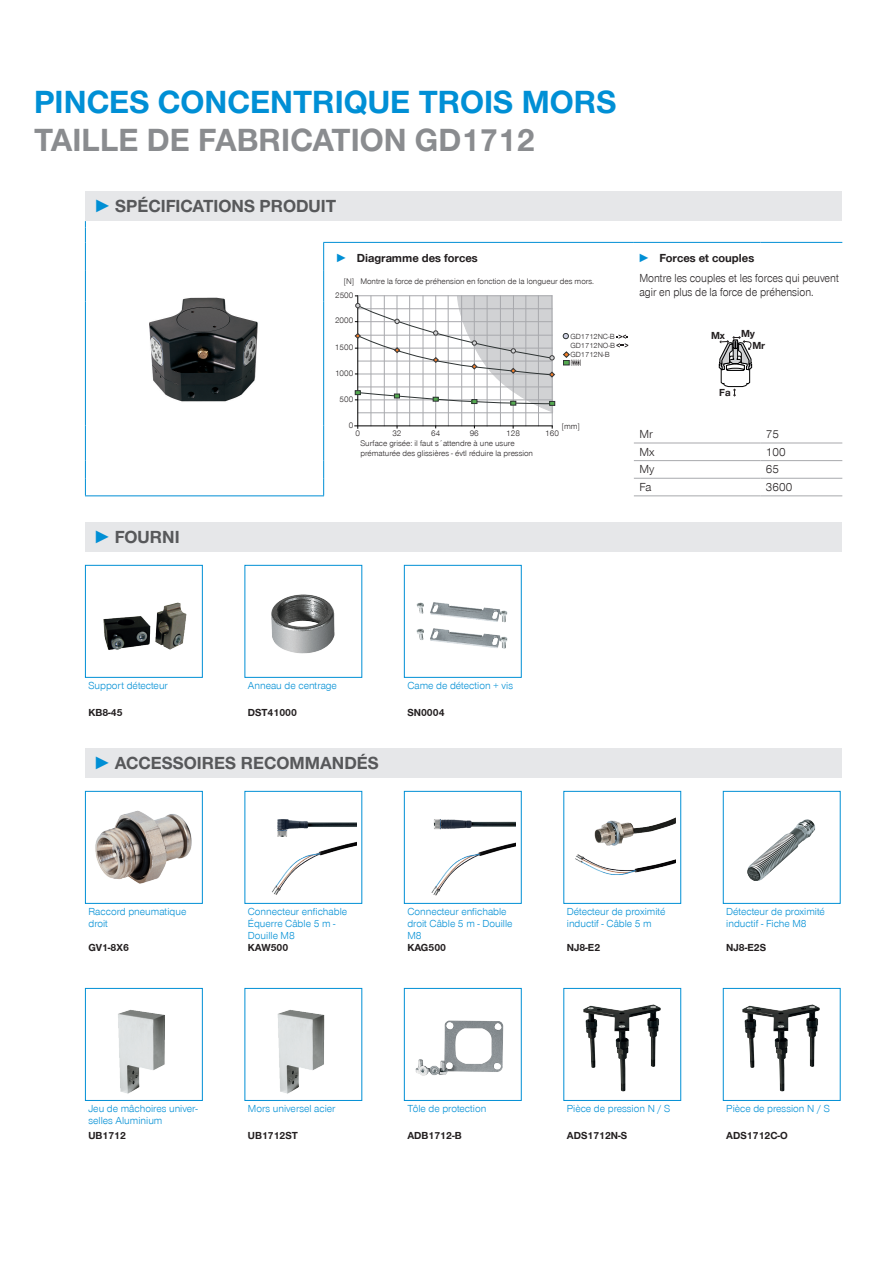
<style>
.page{position:relative;width:893px;height:1263px;background:#fff}
.page>*{position:absolute;margin:0;border:0;box-sizing:border-box;transform-origin:0 0}
.CB_AF_Headline_22_25{font:700 33px/37.5px "Zimmer Group Sans Global";color:#008fd5}
.t1{font:700 18px "Zimmer Group Sans Global";color:#57585a}
.CB_AF_Tabellentext_B{font:300 12px/13.5px "Zimmer Group Sans Global";color:#231f20;scale:.91 1}
.t2{font:700 12px "Zimmer Group Sans Global";color:#231f20}
.CB_AF_Tabellentext_B-2{font:300 12px "Zimmer Group Sans Global";color:#231f20}
.CB_AF_Text_7{font:300 10.5px/12px "Zimmer Group Sans Global";color:#008fd5}
.CB_AF_Text_7-2{font:700 10.5px "Zimmer Group Sans Global";color:#231f20}
.t3{font:700 10.5px/12.3px "Zimmer Group Sans";color:#231f20}
.t4{font:300 8.4px/10.1px "Zimmer Group Sans Global";color:#231f20}
.t5{font:300 8.4px "Zimmer Group Sans";color:#231f20}
.t6{font:300 7.65px/9px "Zimmer Group Sans";color:#231f20;text-align:justify}
.s1{color:#8a8c8f}
.s2{font-family:"Zimmer Group Sans";color:#008fd5}
.s3{color:#008fd5}
</style>
<div class="page">
<div style="left:85px;top:191px;width:757px;height:30px;background:#e6e7e9"></div>
<hr style="left:85px;top:495px;width:239px;height:1px;background:#008fd5">
<hr style="left:323px;top:242px;width:311px;height:1px;background:#008fd5">
<hr style="left:634px;top:242px;width:126px;height:1px;background:#008fd5">
<hr style="left:760px;top:242px;width:82px;height:1px;background:#008fd5">
<hr style="left:634px;top:443px;width:126px;height:1px;background:#a8a9ad">
<hr style="left:760px;top:443px;width:82px;height:1px;background:#a8a9ad">
<hr style="left:634px;top:460px;width:126px;height:1px;background:#a8a9ad">
<hr style="left:760px;top:460px;width:82px;height:1px;background:#a8a9ad">
<hr style="left:634px;top:478px;width:126px;height:1px;background:#a8a9ad">
<hr style="left:760px;top:478px;width:82px;height:1px;background:#a8a9ad">
<svg style="left:323px;top:243px;width:1px;height:27px"></svg>
<hr style="left:85px;top:270px;width:1px;height:32px;background:#008fd5">
<hr style="left:323px;top:270px;width:1px;height:32px;background:#008fd5">
<hr style="left:85px;top:302px;width:1px;height:123px;background:#008fd5">
<hr style="left:323px;top:302px;width:1px;height:123px;background:#008fd5">
<svg style="left:85px;top:425px;width:1px;height:70px"></svg>
<svg style="left:323px;top:425px;width:1px;height:70px"></svg>
<svg style="left:85px;top:221px;width:1px;height:49px"></svg>
<hr style="left:634px;top:495px;width:126px;height:1px;background:#a8a9ad">
<hr style="left:760px;top:495px;width:82px;height:1px;background:#a8a9ad">
<img style="left:149px;top:297px;width:109px;height:105px">
<hr style="left:552px;top:296px;width:1px;height:130px;background:#a8a9ad">
<hr style="left:358px;top:412px;width:194px;height:1px;background:#a8a9ad">
<hr style="left:371px;top:296px;width:1px;height:130px;background:#a8a9ad">
<hr style="left:384px;top:296px;width:1px;height:130px;background:#a8a9ad">
<hr style="left:397px;top:296px;width:1px;height:130px;background:#a8a9ad">
<hr style="left:423px;top:296px;width:1px;height:130px;background:#a8a9ad">
<hr style="left:435px;top:296px;width:1px;height:130px;background:#a8a9ad">
<hr style="left:448px;top:296px;width:1px;height:130px;background:#a8a9ad">
<hr style="left:474px;top:296px;width:1px;height:130px;background:#a8a9ad">
<hr style="left:487px;top:296px;width:1px;height:130px;background:#a8a9ad">
<hr style="left:500px;top:296px;width:1px;height:130px;background:#a8a9ad">
<hr style="left:526px;top:296px;width:1px;height:130px;background:#a8a9ad">
<hr style="left:538px;top:296px;width:1px;height:130px;background:#a8a9ad">
<hr style="left:409px;top:296px;width:1px;height:130px;background:#a8a9ad">
<hr style="left:461px;top:296px;width:1px;height:130px;background:#a8a9ad">
<hr style="left:513px;top:296px;width:1px;height:130px;background:#a8a9ad">
<hr style="left:355px;top:425px;width:197px;height:1px;background:#000">
<hr style="left:357px;top:296px;width:1px;height:132px;background:#000">
<svg style="left:354px;top:295px;width:202px;height:117px"></svg>
<svg style="left:563px;top:333px;width:6px;height:6px"></svg>
<svg style="left:563px;top:351px;width:18px;height:15px"></svg>
<svg style="left:616px;top:334px;width:12px;height:13px"></svg>
<svg style="left:718px;top:336px;width:34px;height:61px"></svg>
<div style="left:85px;top:522px;width:757px;height:29px;background:#e6e7e9"></div>
<svg style="left:85px;top:565px;width:118px;height:113px"></svg>
<svg style="left:244px;top:565px;width:119px;height:113px"></svg>
<svg style="left:404px;top:565px;width:118px;height:113px"></svg>
<div style="left:85px;top:748px;width:757px;height:29px;background:#e6e7e9"></div>
<svg style="left:85px;top:791px;width:118px;height:113px"></svg>
<svg style="left:244px;top:791px;width:119px;height:113px"></svg>
<svg style="left:404px;top:791px;width:118px;height:113px"></svg>
<svg style="left:563px;top:791px;width:118px;height:113px"></svg>
<svg style="left:722px;top:791px;width:119px;height:113px"></svg>
<svg style="left:85px;top:988px;width:118px;height:113px"></svg>
<svg style="left:244px;top:988px;width:119px;height:113px"></svg>
<svg style="left:404px;top:988px;width:118px;height:113px"></svg>
<svg style="left:563px;top:988px;width:118px;height:113px"></svg>
<svg style="left:722px;top:988px;width:119px;height:113px"></svg>
<p class="CB_AF_Headline_22_25" style="left:34px;top:83px;width:584px">PINCES CONCENTRIQUE TROIS MORS<br><span class="s1">TAILLE DE FABRICATION GD1712</span></p>
<p class="t1" style="left:94px;top:195px;width:244px"><span class="s2">►</span> SPÉCIFICATIONS PRODUIT</p>
<p class="t2" style="left:336px;top:250px;width:144px"><span class="s3">►</span> Diagramme des forces</p>
<p class="t2" style="left:638px;top:250px;width:118px"><span class="s2">►</span> Forces et couples</p>
<p class="t4" style="left:344px;top:276px;width:12px">[N]</p>
<p class="CB_AF_Tabellentext_B" style="left:639px;top:271px;width:221px">Montre les couples et les forces qui peuvent agir en plus de la force de préhension.</p>
<p class="t4" style="left:360px;top:276px;width:235px">Montre la force de préhension en fonction de la longueur des mors.</p>
<p class="t5" style="left:335px;top:290px;width:20px">2500</p>
<p class="t1" style="left:94px;top:526px;width:88px"><span class="s2">►</span> FOURNI</p>
<p class="t5" style="left:335px;top:315px;width:20px">2000</p>
<p class="t5" style="left:335px;top:342px;width:20px">1500</p>
<p class="t5" style="left:335px;top:368px;width:20px">1000</p>
<p class="t5" style="left:340px;top:394px;width:15px">500</p>
<p class="t5" style="left:349px;top:420px;width:6px">0</p>
<p class="t5" style="left:355px;top:428px;width:6px">0</p>
<p class="t6" style="left:570px;top:332px;width:46px">GD1712NC-B GD1712NO-B GD1712N-B</p>
<p class="t4" style="left:562px;top:421px;width:20px">[mm]</p>
<p class="t5" style="left:431px;top:428px;width:11px">64</p>
<p class="t5" style="left:470px;top:428px;width:11px">96</p>
<p class="t5" style="left:545px;top:428px;width:15px">160</p>
<p class="t5" style="left:392px;top:428px;width:11px">32</p>
<p class="t5" style="left:506px;top:428px;width:15px">128</p>
<p class="t4" style="left:360px;top:438px;width:174px">Surface grisée: il faut s´attendre à une usure prématurée des glissières - évtl réduire la pression</p>
<p class="t3" style="left:711px;top:329px;width:15px">Mx</p>
<p class="t3" style="left:752px;top:327px;width:14px;text-indent:-11px">My<br>Mr</p>
<p class="t3" style="left:719px;top:386px;width:13px">Fa</p>
<p class="CB_AF_Tabellentext_B-2" style="left:639px;top:427px;width:15px">Mr</p>
<p class="CB_AF_Tabellentext_B-2" style="left:766px;top:427px;width:15px">75</p>
<p class="CB_AF_Tabellentext_B-2" style="left:639px;top:445px;width:17px">Mx</p>
<p class="CB_AF_Tabellentext_B-2" style="left:766px;top:445px;width:21px">100</p>
<p class="CB_AF_Tabellentext_B-2" style="left:639px;top:462px;width:16px">My</p>
<p class="CB_AF_Tabellentext_B-2" style="left:766px;top:462px;width:15px">65</p>
<p class="CB_AF_Tabellentext_B-2" style="left:639px;top:480px;width:14px">Fa</p>
<p class="CB_AF_Tabellentext_B-2" style="left:766px;top:480px;width:28px">3600</p>
<p class="CB_AF_Text_7" style="left:88px;top:679px;width:81px">Support détecteur</p>
<p class="CB_AF_Text_7" style="left:248px;top:679px;width:91px">Anneau de centrage</p>
<p class="CB_AF_Text_7" style="left:407px;top:679px;width:107px">Came de détection + vis</p>
<p class="CB_AF_Text_7-2" style="left:88px;top:706px;width:36px">KB8-45</p>
<p class="CB_AF_Text_7-2" style="left:248px;top:706px;width:51px">DST41000</p>
<p class="CB_AF_Text_7-2" style="left:407px;top:706px;width:39px">SN0004</p>
<p class="t1" style="left:94px;top:752px;width:287px"><span class="s2">►</span> ACCESSOIRES RECOMMANDÉS</p>
<p class="CB_AF_Text_7" style="left:88px;top:905px;width:99px">Raccord pneumatique droit</p>
<p class="CB_AF_Text_7" style="left:248px;top:905px;width:101px">Connecteur enfichable<br>Équerre Câble 5 m -<br>Douille M8</p>
<p class="CB_AF_Text_7" style="left:407px;top:905px;width:107px">Connecteur enfichable droit Câble 5 m - Douille<br>M8</p>
<p class="CB_AF_Text_7" style="left:567px;top:905px;width:100px">Détecteur de proximité inductif - Câble 5 m</p>
<p class="CB_AF_Text_7" style="left:726px;top:905px;width:100px">Détecteur de proximité inductif - Fiche M8</p>
<p class="CB_AF_Text_7-2" style="left:88px;top:941px;width:42px">GV1-8X6</p>
<p class="CB_AF_Text_7-2" style="left:248px;top:941px;width:42px">KAW500</p>
<p class="CB_AF_Text_7-2" style="left:407px;top:941px;width:40px">KAG500</p>
<p class="CB_AF_Text_7-2" style="left:567px;top:941px;width:35px">NJ8-E2</p>
<p class="CB_AF_Text_7-2" style="left:726px;top:941px;width:41px">NJ8-E2S</p>
<p class="CB_AF_Text_7" style="left:88px;top:1102px;width:111px">Jeu de mâchoires univer&shy;selles Aluminium</p>
<p class="CB_AF_Text_7" style="left:248px;top:1102px;width:89px">Mors universel acier</p>
<p class="CB_AF_Text_7" style="left:407px;top:1102px;width:80px">Tôle de protection</p>
<p class="CB_AF_Text_7" style="left:567px;top:1102px;width:105px">Pièce de pression N / S</p>
<p class="CB_AF_Text_7" style="left:726px;top:1102px;width:105px">Pièce de pression N / S</p>
<p class="CB_AF_Text_7-2" style="left:88px;top:1129px;width:39px">UB1712</p>
<p class="CB_AF_Text_7-2" style="left:248px;top:1129px;width:52px">UB1712ST</p>
<p class="CB_AF_Text_7-2" style="left:407px;top:1129px;width:56px">ADB1712-B</p>
<p class="CB_AF_Text_7-2" style="left:567px;top:1129px;width:62px">ADS1712N-S</p>
<p class="CB_AF_Text_7-2" style="left:726px;top:1129px;width:63px">ADS1712C-O</p>
</div>
